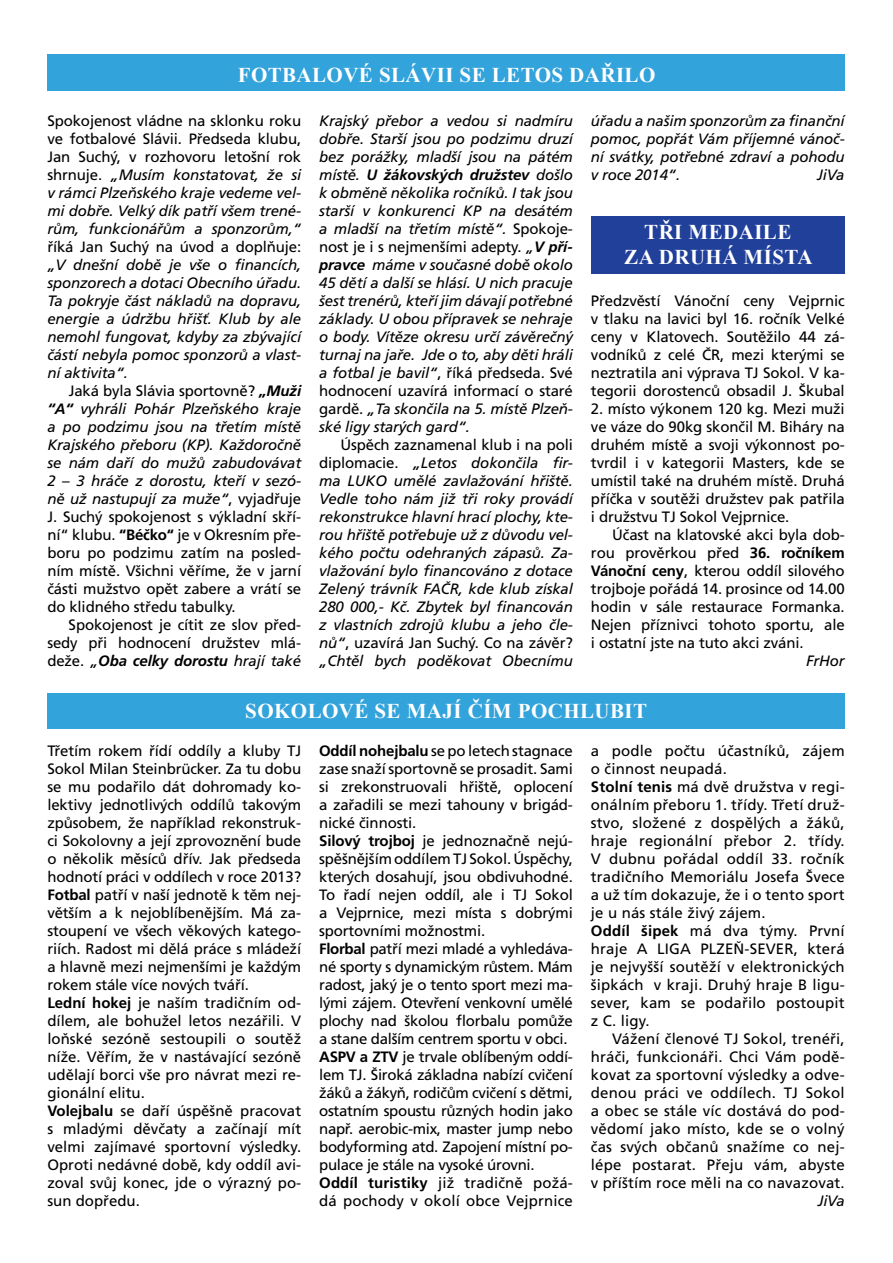
<style>
.page{position:relative;width:893px;height:1263px;background:#fff}
.page>*{position:absolute;margin:0;border:0;box-sizing:border-box;transform-origin:0 0}
.t1{font:700 21px/25.2px "Times New Roman";letter-spacing:.02em;color:#fff;text-align:center}
.t2{font:15px/18px "Frutiger CE";letter-spacing:-.01em;color:#000;text-align:justify}
.t3{font:italic 15px/18px "Frutiger CE";letter-spacing:-.01em;color:#000;text-align:justify}
.t4{font:15px/18px "Frutiger CE";letter-spacing:.01em;color:#000}
.s1{font-style:normal}
.s2{font-weight:700;font-style:italic}
.s3{font-style:italic}
.s4{font-weight:700}
</style>
<div class="page">
<div style="left:47px;top:54px;width:798px;height:37px;background:#33a3dc"></div>
<div style="left:47px;top:693px;width:798px;height:36px;background:#33a3dc"></div>
<div style="left:591px;top:216px;width:254px;height:57px;background:#21409a"></div>
<h1 class="t1" style="left:238px;top:62px;width:419px">FOTBALOVÉ SLÁVII SE LETOS DAŘILO</h1>
<p class="t3" style="left:47px;top:112px;width:255px"><span class="s1">Spokojenost vládne na sklonku roku ve fotbalové Slávii. Předseda klubu, Jan Suchý, v rozhovoru letošní rok shrnuje.</span> „Musím konstatovat, že si v rámci Plzeňského kraje vedeme vel&shy;mi dobře. Velký dík patří všem trené&shy;rům, funkcionářům a sponzorům,“</p>
<p class="t2" style="left:47px;top:238px;width:255px">říká Jan Suchý na úvod a doplňuje:</p>
<p class="t3" style="left:47px;top:256px;width:255px">„V dnešní době je vše o financích, sponzorech a dotaci Obecního úřadu.<br>Ta pokryje část nákladů na dopravu, energie a údržbu hřišť. Klub by ale nemohl fungovat, kdyby za zbývající částí nebyla pomoc sponzorů a vlast&shy;ní aktivita“.</p>
<p class="t2" style="left:47px;top:382px;width:255px;text-indent:21px">Jaká byla Slávia sportovně? <span class="s2">„Muži “A“</span> <span class="s3">vyhráli Pohár Plzeňského kraje a po podzimu jsou na třetím místě Krajského přeboru (KP). Každoročně se nám daří do mužů zabudovávat 2 – 3 hráče z dorostu, kteří v sezó&shy;ně už nastupují za muže“</span>, vyjadřuje J. Suchý spokojenost s výkladní skří&shy;ní“ klubu. <span class="s4">“Béčko“</span> je v Okresním pře&shy;boru po podzimu zatím na posled&shy;ním místě. Všichni věříme, že v jarní části mužstvo opět zabere a vrátí se do klidného středu tabulky.</p>
<p class="t2" style="left:47px;top:616px;width:255px;text-indent:21px">Spokojenost je cítit ze slov před&shy;sedy při hodnocení družstev mlá&shy;deže. <span class="s3">„</span><span class="s2">Oba celky dorostu</span> <span class="s3">hrají také</span></p>
<p class="t3" style="left:319px;top:112px;width:255px">Krajský přebor a vedou si nadmíru dobře. Starší jsou po podzimu druzí bez porážky, mladší jsou na pátém místě. <span class="s4">U žákovských družstev</span> došlo k obměně několika ročníků. I tak jsou starší v konkurenci KP na desátém a mladší na třetím místě“. <span class="s1">Spokoje&shy;nost je i s nejmenšími adepty.</span> „<span class="s4">V pří&shy;pravce</span> máme v současné době okolo 45 dětí a další se hlásí. U nich pracuje šest trenérů, kteří jim dávají potřebné základy. U obou přípravek se nehraje o body. Vítěze okresu určí závěrečný turnaj na jaře. Jde o to, aby děti hráli a fotbal je bavil“<span class="s1">, říká předseda. Své hodnocení uzavírá informací o staré gardě.</span> „Ta skončila na 5. místě Plzeň&shy;ské ligy starých gard“.</p>
<p class="t3" style="left:319px;top:436px;width:255px;text-indent:21px"><span class="s1">Úspěch zaznamenal klub i na poli diplomacie.</span> „Letos dokončila fir&shy;ma LUKO umělé zavlažování hřiště.<br>Vedle toho nám již tři roky provádí rekonstrukce hlavní hrací plochy, kte&shy;rou hřiště potřebuje už z důvodu vel&shy;kého počtu odehraných zápasů. Za&shy;vlažování bylo financováno z dotace Zelený trávník FAČR, kde klub získal 280 000,- Kč. Zbytek byl financován z vlastních zdrojů klubu a jeho čle&shy;nů“<span class="s1">, uzavírá Jan Suchý. Co na závěr? </span>„Chtěl bych poděkovat Obecnímu</p>
<p class="t3" style="left:591px;top:112px;width:255px">úřadu a našim sponzorům za finanční pomoc, popřát Vám příjemné vánoč&shy;ní svátky, potřebné zdraví a pohodu v roce 2014“.</p>
<p class="t3" style="left:817px;top:166px;width:29px">JiVa</p>
<h1 class="t1" style="left:624px;top:219px;width:190px">TŘI MEDAILE<br>ZA DRUHÁ MÍSTA</h1>
<p class="t2" style="left:591px;top:292px;width:255px">Předzvěstí Vánoční ceny Vejprnic v tlaku na lavici byl 16. ročník Velké ceny v Klatovech. Soutěžilo 44 zá&shy;vodníků z celé ČR, mezi kterými se neztratila ani výprava TJ Sokol. V ka&shy;tegorii dorostenců obsadil J. Škubal</p>
<p class="t2" style="left:591px;top:400px;width:255px">2. místo výkonem 120 kg. Mezi muži ve váze do 90kg skončil M. Biháry na druhém místě a svoji výkonnost po&shy;tvrdil i v kategorii Masters, kde se umístil také na druhém místě. Druhá příčka v soutěži družstev pak patřila i družstvu TJ Sokol Vejprnice.</p>
<p class="t2" style="left:591px;top:526px;width:255px;text-indent:21px">Účast na klatovské akci byla dob&shy;rou prověrkou před <span class="s4">36. ročníkem Vánoční ceny</span>, kterou oddíl silového trojboje pořádá 14. prosince od 14.00 hodin v sále restaurace Formanka.<br>Nejen příznivci tohoto sportu, ale i ostatní jste na tuto akci zváni.</p>
<p class="t3" style="left:806px;top:652px;width:40px">FrHor</p>
<h1 class="t1" style="left:245px;top:698px;width:403px">SOKOLOVÉ SE MAJÍ ČÍM POCHLUBIT</h1>
<p class="t2" style="left:47px;top:742px;width:255px;text-align:left">Třetím rokem řídí oddíly a kluby TJ Sokol Milan Steinbrücker. Za tu dobu se mu podařilo dát dohromady ko&shy;lektivy jednotlivých oddílů takovým způsobem, že například rekonstruk&shy;ci Sokolovny a její zprovoznění bude o několik měsíců dřív. Jak předseda hodnotí práci v oddílech v roce 2013?<br><span class="s4">Fotbal</span> patří v naší jednotě k těm nej&shy;větším a k nejoblíbenějším. Má za&shy;stoupení ve všech věkových katego&shy;riích. Radost mi dělá práce s mládeží a hlavně mezi nejmenšími je každým rokem stále více nových tváří.<br><span class="s4">Lední hokej</span> je naším tradičním od&shy;dílem, ale bohužel letos nezářili. V loňské sezóně sestoupili o soutěž níže. Věřím, že v nastávající sezóně udělají borci vše pro návrat mezi re&shy;gionální elitu.<br><span class="s4">Volejbalu</span> se daří úspěšně pracovat s mladými děvčaty a začínají mít velmi zajímavé sportovní výsledky.<br>Oproti nedávné době, kdy oddíl avi&shy;zoval svůj konec, jde o výrazný po&shy;sun dopředu.</p>
<p class="t2" style="left:319px;top:742px;width:255px;text-align:left"><span class="s4">Oddíl nohejbalu</span> se po letech stagnace zase snaží sportovně se prosadit. Sami si zrekonstruovali hřiště, oplocení a zařadili se mezi tahouny v brigád&shy;nické činnosti.<br><span class="s4">Silový trojboj</span> je jednoznačně nejú&shy;spěšnějším oddílem TJ Sokol. Úspěchy, kterých dosahují, jsou obdivuhodné.<br>To řadí nejen oddíl, ale i TJ Sokol a Vejprnice, mezi místa s dobrými sportovními možnostmi.<br><span class="s4">Florbal</span> patří mezi mladé a vyhledáva&shy;né sporty s dynamickým růstem. Mám radost, jaký je o tento sport mezi ma&shy;lými zájem. Otevření venkovní umělé plochy nad školou florbalu pomůže a stane dalším centrem sportu v obci.<br><span class="s4">ASPV a ZTV</span> je trvale oblíbeným oddí&shy;lem TJ. Široká základna nabízí cvičení žáků a žákyň, rodičům cvičení s dětmi, ostatním spoustu různých hodin jako např. aerobic-mix, master jump nebo bodyforming atd. Zapojení místní po&shy;pulace je stále na vysoké úrovni.<br><span class="s4">Oddíl turistiky</span> již tradičně požá&shy;dá pochody v okolí obce Vejprnice</p>
<p class="t4" style="left:591px;top:742px;width:255px">a podle počtu účastníků, zájem o činnost neupadá.<br><span class="s4">Stolní tenis</span> má dvě družstva v regi&shy;onálním přeboru 1. třídy. Třetí druž&shy;stvo, složené z dospělých a žáků, hraje regionální přebor 2. třídy.<br>V dubnu pořádal oddíl 33. ročník tradičního Memoriálu Josefa Švece a už tím dokazuje, že i o tento sport je u nás stále živý zájem.<br><span class="s4">Oddíl šipek</span> má dva týmy. První hraje A LIGA PLZEŇ-SEVER, která je nejvyšší soutěží v elektronických šipkách v kraji. Druhý hraje B ligu&shy;sever, kam se podařilo postoupit z C. ligy.</p>
<p class="t2" style="left:591px;top:1030px;width:255px;text-indent:21px">Vážení členové TJ Sokol, trenéři, hráči, funkcionáři. Chci Vám podě&shy;kovat za sportovní výsledky a odve&shy;denou práci ve oddílech. TJ Sokol a obec se stále víc dostává do pod&shy;vědomí jako místo, kde se o volný čas svých občanů snažíme co nej&shy;lépe postarat. Přeju vám, abyste v příštím roce měli na co navazovat.</p>
<p class="t3" style="left:818px;top:1192px;width:28px">JiVa</p>
</div>
